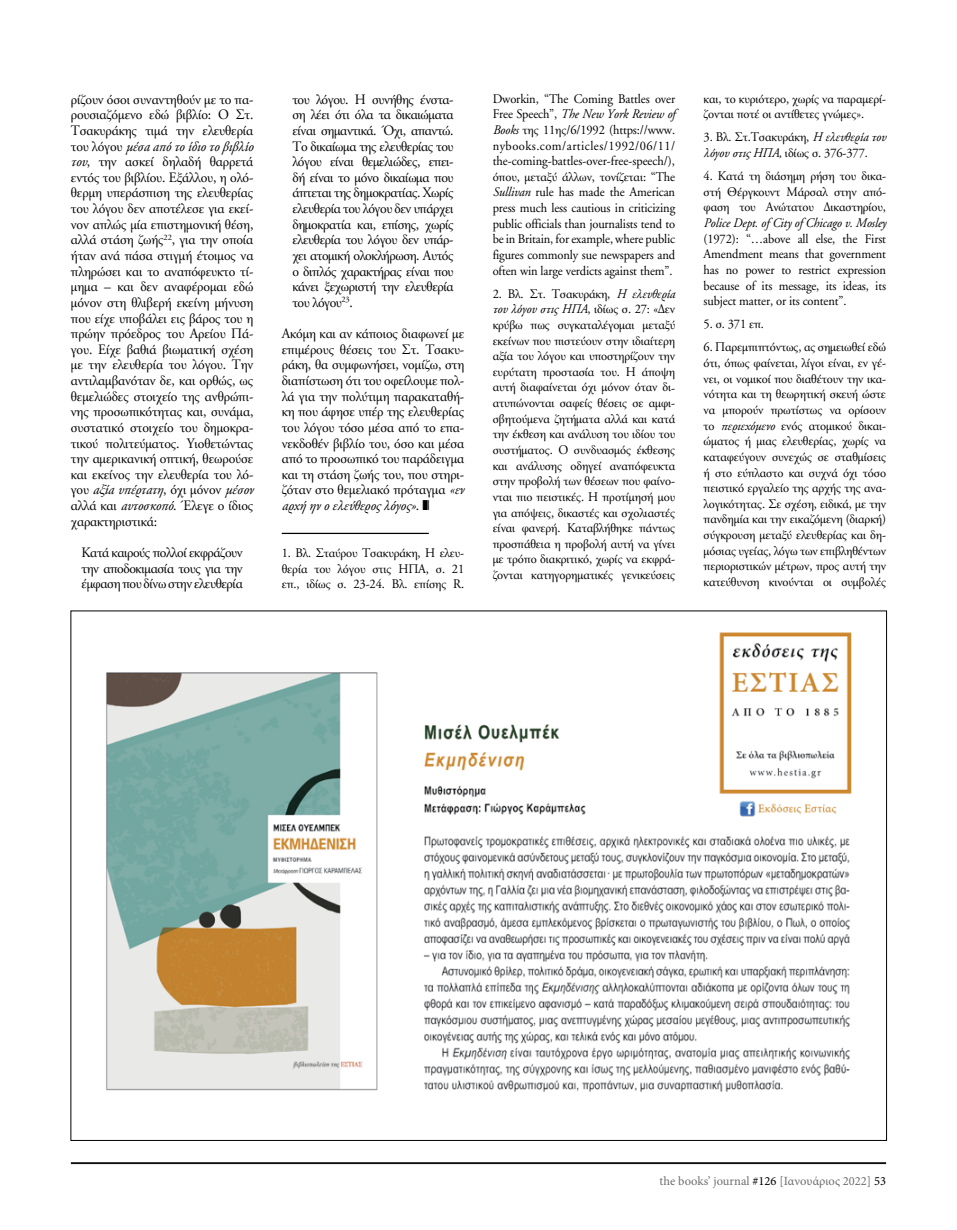
<style>
.page{position:relative;width:957px;height:1230px;background:#fff}
.page>*{position:absolute;margin:0;border:0;box-sizing:border-box;transform-origin:0 0}
.t1{font:14.38px/15.6px "CF Garamond";letter-spacing:-.02em;color:#000;text-align:justify;scale:.95 1}
.t2{font:13.12px/15.6px "CF Garamond";letter-spacing:-.01em;color:#000;text-align:justify;scale:.95 1}
.t3{font:italic 13.12px "CF Garamond";letter-spacing:-.01em;color:#000;scale:.95 1}
.t4{font:12.5px "Minion Pro";color:#6d6e71}
.s1{font-style:italic}
.s2{color:#000}
</style>
<div class="page">
<hr style="left:282px;top:533px;width:147px;height:1px;background:#000">
<img style="left:106px;top:632px;width:746px;height:460px">
<hr style="left:71px;top:1162px;width:815px;height:1px;background:#000">
<hr style="left:71px;top:1163px;width:815px;height:1px;background:#000">
<p class="t1" style="left:71px;top:92px;width:194px">ρίζουν όσοι συναντηθούν με το πα&shy;ρουσιαζόμενο εδώ βιβλίο: Ο Στ.<br>Τσακυράκης τιμά την ελευθερία του λόγου <span class="s1">μέσα από το ίδιο το βιβλίο του</span>, την ασκεί δηλαδή θαρρετά εντός του βιβλίου. Εξάλλου, η ολό&shy;θερμη υπεράσπιση της ελευθερίας του λόγου δεν αποτέλεσε για εκεί&shy;νον απλώς μία επιστημονική θέση, αλλά στάση ζωής<sup>22</sup>, για την οποία ήταν ανά πάσα στιγμή έτοιμος να πληρώσει και το αναπόφευκτο τί&shy;μημα – και δεν αναφέρομαι εδώ μόνον στη θλιβερή εκείνη μήνυση που είχε υποβάλει εις βάρος του η πρώην πρόεδρος του Αρείου Πά&shy;γου. Είχε βαθιά βιωματική σχέση με την ελευθερία του λόγου. Την αντιλαμβανόταν δε, και ορθώς, ως θεμελιώδες στοιχείο της ανθρώπι&shy;νης προσωπικότητας και, συνάμα, συστατικό στοιχείο του δημοκρα&shy;τικού πολιτεύματος. Υιοθετώντας την αμερικανική οπτική, θεωρούσε και εκείνος την ελευθερία του λό&shy;γου <span class="s1">αξία υπέρτατη</span>, όχι μόνον <span class="s1">μέσον </span>αλλά και <span class="s1">αυτοσκοπό</span>. Έλεγε ο ίδιος χαρακτηριστικά:</p>
<p class="t1" style="left:81px;top:545px;width:171px">Κατά καιρούς πολλοί εκφράζουν την αποδοκιμασία τους για την έμφαση που δίνω στην ελευθερία</p>
<p class="t1" style="left:292px;top:92px;width:171px">του λόγου. Η συνήθης ένστα&shy;ση λέει ότι όλα τα δικαιώματα είναι σημαντικά. Όχι, απαντώ.<br>Το δικαίωμα της ελευθερίας του λόγου είναι θεμελιώδες, επει&shy;δή είναι το μόνο δικαίωμα που άπτεται της δημοκρατίας. Χωρίς ελευθερία του λόγου δεν υπάρχει δημοκρατία και, επίσης, χωρίς ελευθερία του λόγου δεν υπάρ&shy;χει ατομική ολοκλήρωση. Αυτός ο διπλός χαρακτήρας είναι που κάνει ξεχωριστή την ελευθερία του λόγου<sup>23</sup>.</p>
<p class="t1" style="left:282px;top:326px;width:194px">Ακόμη και αν κάποιος διαφωνεί με επιμέρους θέσεις του Στ. Τσακυ&shy;ράκη, θα συμφωνήσει, νομίζω, στη διαπίστωση ότι του οφείλουμε πολ&shy;λά για την πολύτιμη παρακαταθή&shy;κη που άφησε υπέρ της ελευθερίας του λόγου τόσο μέσα από το επα&shy;νεκδοθέν βιβλίο του, όσο και μέσα από το προσωπικό του παράδειγμα και τη στάση ζωής του, που στηρι&shy;ζόταν στο θεμελιακό πρόταγμα <span class="s1">«εν αρχή ην ο ελεύθερος λόγος»</span>.</p>
<p class="t2" style="left:282px;top:545px;width:194px">1. Βλ. Σταύρου Τσακυράκη, Η ελευ&shy;θερία του λόγου στις ΗΠΑ, σ. 21 επ., ιδίως σ. 23-24. Βλ. επίσης R.</p>
<p class="t2" style="left:493px;top:91px;width:194px">Dworkin, “The Coming Battles over Free Speech”, <span class="s1">The New York Review of Books</span> της 11ης/6/1992 (https://www. nybooks.com/articles/1992/06/11/ the-coming-battles-over-free-speech/), όπου, μεταξύ άλλων, τονίζεται: “The <span class="s1">Sullivan</span> rule has made the American press much less cautious in criticizing public officials than journalists tend to be in Britain, for example, where public figures commonly sue newspapers and often win large verdicts against them”.</p>
<p class="t2" style="left:493px;top:286px;width:194px">2. Βλ. Στ. Τσακυράκη, <span class="s1">Η ελευθερία του λόγου στις ΗΠΑ</span>, ιδίως σ. 27: «Δεν κρύβω πως συγκαταλέγομαι μεταξύ εκείνων που πιστεύουν στην ιδιαίτερη αξία του λόγου και υποστηρίζουν την ευρύτατη προστασία του. Η άποψη αυτή διαφαίνεται όχι μόνον όταν δι&shy;ατυπώνονται σαφείς θέσεις σε αμφι&shy;σβητούμενα ζητήματα αλλά και κατά την έκθεση και ανάλυση του ιδίου του συστήματος. Ο συνδυασμός έκθεσης και ανάλυσης οδηγεί αναπόφευκτα στην προβολή των θέσεων που φαίνο&shy;νται πιο πειστικές. Η προτίμησή μου για απόψεις, δικαστές και σχολιαστές είναι φανερή. Καταβλήθηκε πάντως προσπάθεια η προβολή αυτή να γίνει με τρόπο διακριτικό, χωρίς να εκφρά&shy;ζονται κατηγορηματικές γενικεύσεις</p>
<p class="t2" style="left:703px;top:91px;width:194px">και, το κυριότερο, χωρίς να παραμερί&shy;ζονται ποτέ οι αντίθετες γνώμες».</p>
<p class="t2" style="left:703px;top:130px;width:194px">3. Βλ. Στ.Τσακυράκη, <span class="s1">Η ελευθερία του λόγου στις ΗΠΑ,</span> ιδίως σ. 376-377.</p>
<p class="t2" style="left:703px;top:169px;width:194px">4. Κατά τη διάσημη ρήση του δικα&shy;στή Θέργκουντ Μάρσαλ στην από&shy;φαση του Ανώτατου Δικαστηρίου,</p>
<p class="t3" style="left:703px;top:216px;width:194px">Police Dept. of City of Chicago v. Mosley</p>
<p class="t2" style="left:703px;top:231px;width:194px">(1972): “…above all else, the First Amendment means that government has no power to restrict expression because of its message, its ideas, its subject matter, or its content”.</p>
<p class="t2" style="left:703px;top:317px;width:65px">5. σ. 371 επ.</p>
<p class="t2" style="left:703px;top:340px;width:194px">6. Παρεμπιπτόντως, ας σημειωθεί εδώ ότι, όπως φαίνεται, λίγοι είναι, εν γέ&shy;νει, οι νομικοί που διαθέτουν την ικα&shy;νότητα και τη θεωρητική σκευή ώστε να μπορούν πρωτίστως να ορίσουν το <span class="s1">περιεχόμενο</span> ενός ατομικού δικαι&shy;ώματος ή μιας ελευθερίας, χωρίς να καταφεύγουν συνεχώς σε σταθμίσεις ή στο εύπλαστο και συχνά όχι τόσο πειστικό εργαλείο της αρχής της ανα&shy;λογικότητας. Σε σχέση, ειδικά, με την πανδημία και την εικαζόμενη (διαρκή) σύγκρουση μεταξύ ελευθερίας και δη&shy;μόσιας υγείας, λόγω των επιβληθέντων περιοριστικών μέτρων, προς αυτή την κατεύθυνση κινούνται οι συμβολές</p>
<p class="t4" style="left:659px;top:1172px;width:228px">the books’ journal <span class="s2">#126</span> [Ιανουάριος 2022] <span class="s2">53</span></p>
</div>
